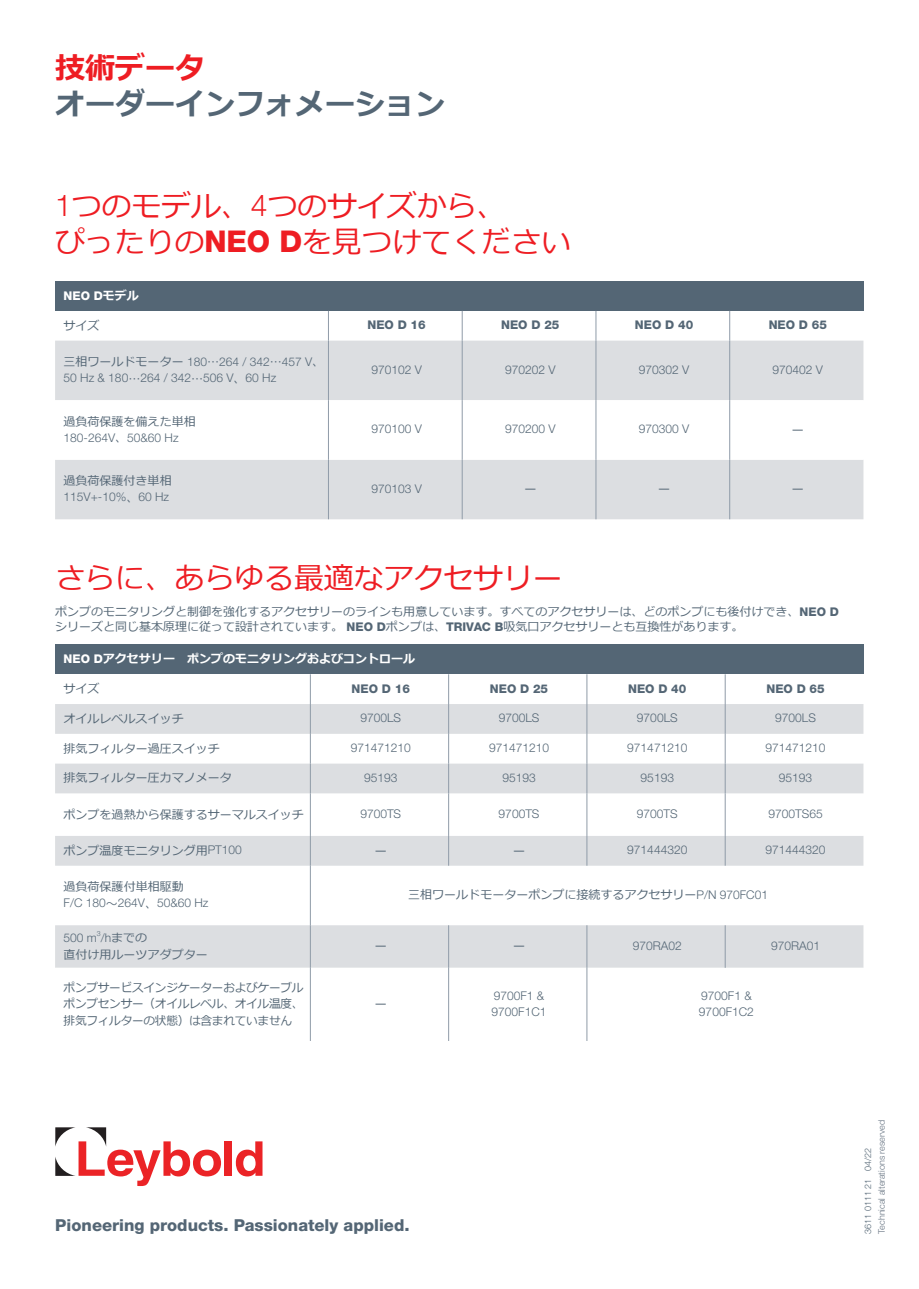
<style>
.page{position:relative;width:919px;height:1289px;background:#fff}
.page>*{position:absolute;margin:0;border:0;box-sizing:border-box;transform-origin:0 0}
.t1{font:30px/36px "Meiryo";letter-spacing:-.005em;color:#ee1d23}
.t2{font:700 30px "Meiryo";color:#546675}
.t3{font:700 30px "Meiryo";color:#ee1d23}
.t4{font:800 16.5px "Helvetica Neue LTW1 G";color:#546675}
.t5{font:12px/16.5px "Meiryo";color:#546675;text-align:justify}
.t6{font:300 12px/16.5px "Helvetica Neue LTW1 G";color:#546675}
.t7{font:800 12px "Helvetica Neue LTW1 G";color:#546675}
.t8{font:700 12px "Meiryo";color:#fff}
.t9{font:800 12px "Helvetica Neue LTW1 G";color:#fff}
.t10{font:300 9px "Helvetica Neue LTW1 G";color:#687583}
.t11{font:300 9px "Helvetica Neue LTW1 G";color:#546675}
.t12{font:300 7.05px "Helvetica Neue LTW1 G";color:#546675}
.s1{font-family:"Helvetica Neue LTW1 G";font-weight:300}
.s2{font-family:"Helvetica Neue LTW1 G";font-weight:800}
.s3{font-family:"Meiryo";font-weight:700}
.s4{font-family:"Meiryo";font-weight:400}
</style>
<div class="page">
<div style="left:224px;top:1141px;width:8px;height:34px;background:#eb2326"></div>
<svg style="left:236px;top:1141px;width:26px;height:35px"></svg>
<svg style="left:55px;top:1127px;width:166px;height:58px"></svg>
<div style="left:55px;top:281px;width:808px;height:30px;background:#546675"></div>
<div style="left:55px;top:340px;width:808px;height:179px;background:#dcdee1"></div>
<svg style="left:55px;top:400px;width:808px;height:60px"></svg>
<hr style="left:328px;top:340px;width:1px;height:60px;background:#8f9ba8">
<hr style="left:462px;top:340px;width:1px;height:60px;background:#8f9ba8">
<hr style="left:595px;top:340px;width:1px;height:60px;background:#8f9ba8">
<hr style="left:729px;top:340px;width:1px;height:60px;background:#8f9ba8">
<hr style="left:328px;top:400px;width:1px;height:60px;background:#8f9ba8">
<hr style="left:462px;top:400px;width:1px;height:60px;background:#8f9ba8">
<hr style="left:595px;top:400px;width:1px;height:60px;background:#8f9ba8">
<hr style="left:729px;top:400px;width:1px;height:60px;background:#8f9ba8">
<hr style="left:328px;top:460px;width:1px;height:59px;background:#8f9ba8">
<hr style="left:462px;top:460px;width:1px;height:59px;background:#8f9ba8">
<hr style="left:595px;top:460px;width:1px;height:59px;background:#8f9ba8">
<hr style="left:729px;top:460px;width:1px;height:59px;background:#8f9ba8">
<svg style="left:328px;top:311px;width:1px;height:29px"></svg>
<svg style="left:462px;top:311px;width:1px;height:29px"></svg>
<svg style="left:595px;top:311px;width:1px;height:29px"></svg>
<svg style="left:729px;top:311px;width:1px;height:29px"></svg>
<div style="left:55px;top:644px;width:808px;height:30px;background:#546675"></div>
<svg style="left:55px;top:704px;width:808px;height:263px"></svg>
<svg style="left:55px;top:967px;width:808px;height:73px"></svg>
<hr style="left:310px;top:865px;width:1px;height:60px;background:#8f9ba8">
<hr style="left:310px;top:674px;width:1px;height:30px;background:#8f9ba8">
<hr style="left:448px;top:674px;width:1px;height:30px;background:#8f9ba8">
<hr style="left:586px;top:674px;width:1px;height:30px;background:#8f9ba8">
<hr style="left:724px;top:674px;width:1px;height:30px;background:#8f9ba8">
<svg style="left:310px;top:704px;width:1px;height:29px"></svg>
<svg style="left:448px;top:704px;width:1px;height:29px"></svg>
<svg style="left:586px;top:704px;width:1px;height:29px"></svg>
<svg style="left:724px;top:704px;width:1px;height:29px"></svg>
<hr style="left:310px;top:733px;width:1px;height:30px;background:#8f9ba8">
<hr style="left:448px;top:733px;width:1px;height:30px;background:#8f9ba8">
<hr style="left:586px;top:733px;width:1px;height:30px;background:#8f9ba8">
<hr style="left:724px;top:733px;width:1px;height:30px;background:#8f9ba8">
<hr style="left:310px;top:763px;width:1px;height:30px;background:#8f9ba8">
<hr style="left:448px;top:763px;width:1px;height:30px;background:#8f9ba8">
<hr style="left:586px;top:763px;width:1px;height:30px;background:#8f9ba8">
<hr style="left:724px;top:763px;width:1px;height:30px;background:#8f9ba8">
<hr style="left:310px;top:793px;width:1px;height:43px;background:#8f9ba8">
<hr style="left:448px;top:793px;width:1px;height:43px;background:#8f9ba8">
<hr style="left:586px;top:793px;width:1px;height:43px;background:#8f9ba8">
<hr style="left:724px;top:793px;width:1px;height:43px;background:#8f9ba8">
<svg style="left:310px;top:836px;width:1px;height:29px"></svg>
<svg style="left:448px;top:836px;width:1px;height:29px"></svg>
<svg style="left:586px;top:836px;width:1px;height:29px"></svg>
<svg style="left:724px;top:836px;width:1px;height:29px"></svg>
<hr style="left:310px;top:925px;width:1px;height:42px;background:#8f9ba8">
<hr style="left:448px;top:925px;width:1px;height:42px;background:#8f9ba8">
<hr style="left:586px;top:925px;width:1px;height:42px;background:#8f9ba8">
<hr style="left:724px;top:925px;width:1px;height:42px;background:#8f9ba8">
<hr style="left:310px;top:967px;width:1px;height:73px;background:#8f9ba8">
<hr style="left:448px;top:967px;width:1px;height:73px;background:#8f9ba8">
<hr style="left:586px;top:967px;width:1px;height:73px;background:#8f9ba8">
<h1 class="t3" style="left:55px;top:47px;width:151px">技術データ</h1>
<h1 class="t2" style="left:55px;top:83px;width:392px">オーダーインフォメーション</h1>
<h1 class="t1" style="left:55px;top:189px;width:517px"><span class="s1">1</span>つのモデル、<span class="s1">4</span>つのサイズから、<br>ぴったりの<span class="s2">NEO D</span>を見つけてください</h1>
<p class="t9" style="left:64px;top:288px;width:77px">NEO D<span class="s3">モデル</span></p>
<p class="t5" style="left:64px;top:317px;width:37px">サイズ</p>
<p class="t7" style="left:367px;top:318px;width:60px">NEO D 16</p>
<p class="t7" style="left:501px;top:318px;width:60px">NEO D 25</p>
<p class="t7" style="left:635px;top:318px;width:60px">NEO D 40</p>
<p class="t7" style="left:768px;top:318px;width:60px">NEO D 65</p>
<p class="t6" style="left:64px;top:353px;width:262px"><span class="s4">三相ワールドモーター</span> 180<span class="s4">…</span>264 / 342<span class="s4">…</span>457 V<span class="s4">、<br></span>50 Hz &amp; 180<span class="s4">…</span>264 / 342<span class="s4">…</span>506 V<span class="s4">、</span>60 Hz</p>
<p class="t6" style="left:371px;top:361px;width:52px">970102 V</p>
<p class="t6" style="left:505px;top:361px;width:52px">970202 V</p>
<p class="t6" style="left:638px;top:361px;width:52px">970302 V</p>
<p class="t6" style="left:772px;top:361px;width:52px">970402 V</p>
<p class="t5" style="left:64px;top:413px;width:133px">過負荷保護を備えた単相</p>
<p class="t6" style="left:64px;top:429px;width:116px">180-264V<span class="s4">、</span>50&amp;60 Hz</p>
<p class="t6" style="left:371px;top:421px;width:52px">970100 V</p>
<p class="t6" style="left:505px;top:421px;width:52px">970200 V</p>
<p class="t6" style="left:638px;top:421px;width:52px">970300 V</p>
<p class="t5" style="left:791px;top:422px;width:13px">—</p>
<p class="t5" style="left:64px;top:473px;width:109px">過負荷保護付き単相</p>
<p class="t6" style="left:64px;top:489px;width:107px">115V+-10%<span class="s4">、</span>60 Hz</p>
<p class="t6" style="left:371px;top:480px;width:52px">970103 V</p>
<p class="t5" style="left:524px;top:481px;width:13px">—</p>
<p class="t5" style="left:658px;top:481px;width:13px">—</p>
<p class="t5" style="left:791px;top:481px;width:13px">—</p>
<h1 class="t1" style="left:55px;top:561px;width:509px">さらに、あらゆる最適なアクセサリー</h1>
<p class="t5" style="left:55px;top:605px;width:785px;line-height:15px">ポンプのモニタリングと制御を強化するアクセサリーのラインも用意しています。すべてのアクセサリーは、どのポンプにも後付けでき、<span class="s2">NEO D</span>シリーズと同じ基本原理に従って設計されています。 <span class="s2">NEO D</span>ポンプは、<span class="s2">TRIVAC B</span>吸気口アクセサリーとも互換性があります。</p>
<p class="t8" style="left:64px;top:650px;width:353px"><span class="s2">NEO D</span>アクセサリー　ポンプのモニタリングおよびコントロール</p>
<p class="t5" style="left:64px;top:681px;width:37px">サイズ</p>
<p class="t7" style="left:351px;top:681px;width:60px">NEO D 16</p>
<p class="t7" style="left:490px;top:681px;width:60px">NEO D 25</p>
<p class="t7" style="left:628px;top:681px;width:60px">NEO D 40</p>
<p class="t7" style="left:766px;top:681px;width:60px">NEO D 65</p>
<p class="t5" style="left:64px;top:710px;width:121px">オイルレベルスイッチ</p>
<p class="t6" style="left:360px;top:709px;width:42px">9700LS</p>
<p class="t6" style="left:498px;top:709px;width:42px">9700LS</p>
<p class="t6" style="left:637px;top:709px;width:42px">9700LS</p>
<p class="t6" style="left:775px;top:709px;width:42px">9700LS</p>
<p class="t5" style="left:64px;top:740px;width:157px">排気フィルター過圧スイッチ</p>
<p class="t6" style="left:351px;top:739px;width:62px">971471210</p>
<p class="t6" style="left:489px;top:739px;width:62px">971471210</p>
<p class="t6" style="left:627px;top:739px;width:62px">971471210</p>
<p class="t6" style="left:765px;top:739px;width:62px">971471210</p>
<p class="t5" style="left:64px;top:770px;width:169px">排気フィルター圧力マノメータ</p>
<p class="t6" style="left:364px;top:769px;width:35px">95193</p>
<p class="t6" style="left:502px;top:769px;width:35px">95193</p>
<p class="t6" style="left:640px;top:769px;width:35px">95193</p>
<p class="t6" style="left:778px;top:769px;width:35px">95193</p>
<p class="t5" style="left:64px;top:806px;width:241px">ポンプを過熱から保護するサーマルスイッチ</p>
<p class="t6" style="left:360px;top:805px;width:42px">9700TS</p>
<p class="t6" style="left:498px;top:805px;width:42px">9700TS</p>
<p class="t6" style="left:637px;top:805px;width:42px">9700TS</p>
<p class="t6" style="left:768px;top:805px;width:56px">9700TS65</p>
<p class="t5" style="left:64px;top:842px;width:180px">ポンプ温度モニタリング用<span class="s1">PT100</span></p>
<p class="t5" style="left:375px;top:842px;width:13px">—</p>
<p class="t5" style="left:513px;top:842px;width:13px">—</p>
<p class="t6" style="left:627px;top:841px;width:62px">971444320</p>
<p class="t6" style="left:765px;top:841px;width:62px">971444320</p>
<p class="t5" style="left:64px;top:879px;width:121px">過負荷保護付単相駆動</p>
<p class="t6" style="left:64px;top:894px;width:146px">F/C 180<span class="s4">～</span>264V<span class="s4">、</span>50&amp;60 Hz</p>
<p class="t5" style="left:408px;top:887px;width:361px">三相ワールドモーターポンプに接続するアクセサリー<span class="s1">P/N 970FC01</span></p>
<p class="t12" style="left:97px;top:929px;width:5px">3</p>
<p class="t5" style="left:64px;top:946px;width:146px">直付け用ルーツアダプター</p>
<p class="t6" style="left:64px;top:929px;width:85px">500 m /h<span class="s4">までの</span></p>
<p class="t5" style="left:64px;top:979px;width:241px">ポンプサービスインジケーターおよびケーブルポンプセンサー（オイルレベル、オイル温度、排気フィルターの状態）は含まれていません</p>
<p class="t5" style="left:375px;top:938px;width:13px">—</p>
<p class="t5" style="left:513px;top:938px;width:13px">—</p>
<p class="t6" style="left:632px;top:937px;width:50px">970RA02</p>
<p class="t6" style="left:771px;top:937px;width:50px">970RA01</p>
<p class="t5" style="left:375px;top:996px;width:14px">—</p>
<p class="t6" style="left:491px;top:987px;width:56px">9700F1 &amp;<br>9700F1C1</p>
<p class="t6" style="left:699px;top:987px;width:56px">9700F1 &amp;<br>9700F1C2</p>
<h2 class="t4" style="left:55px;top:1215px;width:356px">Pioneering products. Passionately applied.</h2>
<p class="t10" style="left:876px;top:1233px;width:115px;rotate:-90deg">Technical alterations reserved</p>
<p class="t11" style="left:862px;top:1233px;width:87px;rotate:-90deg">3611 0111 21 04/22</p>
</div>
